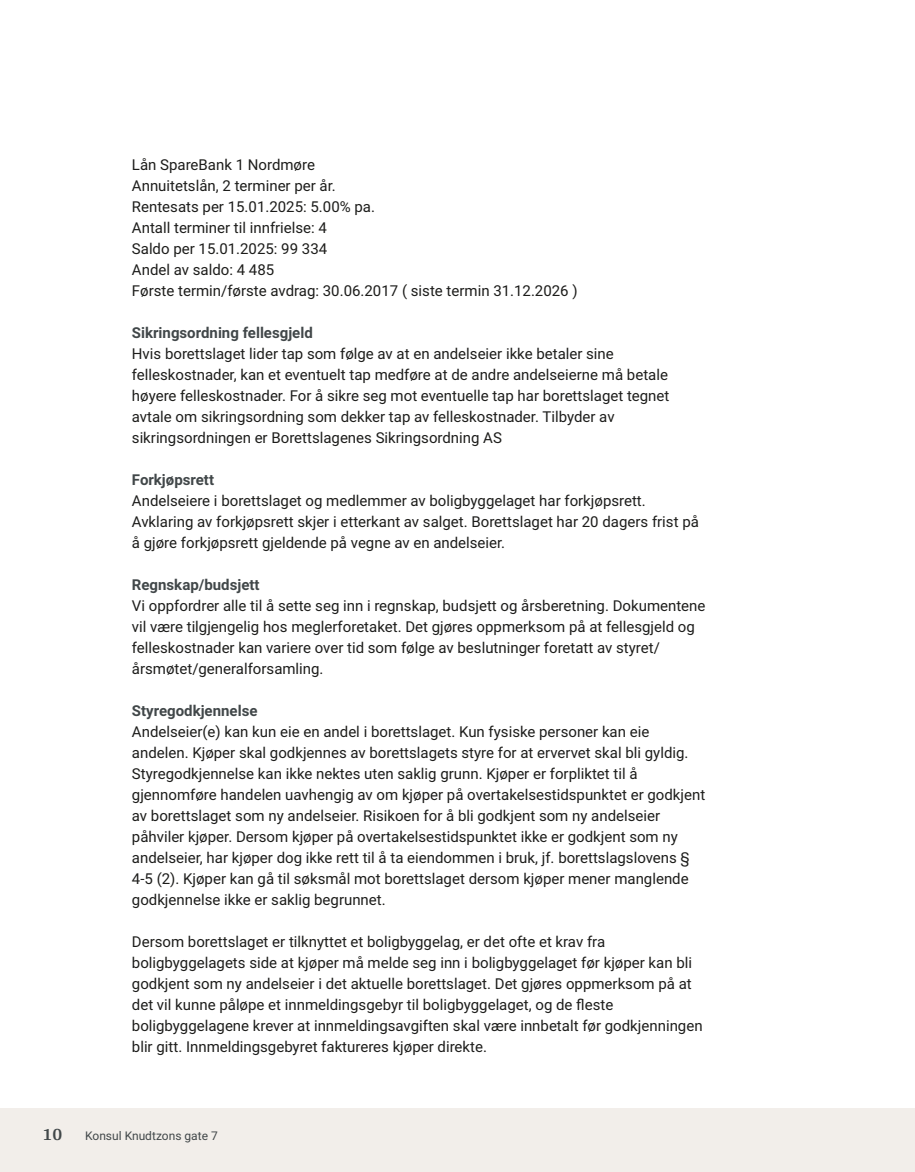
<style>
.page{position:relative;width:915px;height:1172px;background:#fff}
.page>*{position:absolute;margin:0;border:0;box-sizing:border-box;transform-origin:0 0}
.t1{font:700 18px "Arya";color:#414749}
.t2{font:15px/21px "Roboto Vitec";color:#1d1d1b}
.t3{font:700 15px "Roboto Vitec";color:#414749}
.t4{font:12px "Roboto Vitec";color:#414749}
</style>
<div class="page">
<div style="left:0;top:1108px;width:914px;height:64px;background:#f2eeea"></div>
<p class="t2" style="left:132px;top:153px;width:447px">Lån SpareBank 1 Nordmøre<br>Annuitetslån, 2 terminer per år.<br>Rentesats per 15.01.2025: 5.00% pa.<br>Antall terminer til innfrielse: 4<br>Saldo per 15.01.2025: 99 334<br>Andel av saldo: 4 485<br>Første termin/ første avdrag: 30.06.2017 ( siste termin 31.12.2026 )</p>
<p class="t3" style="left:132px;top:322px;width:182px">Sikringsordning fellesgjeld</p>
<p class="t2" style="left:132px;top:342px;width:539px">Hvis borettslaget lider tap som følge av at en andelseier ikke betaler sine felleskostnader, kan et eventuelt tap medføre at de andre andelseierne må betale høyere felleskostnader. For å sikre seg mot eventuelle tap har borettslaget tegnet avtale om sikringsordning som dekker tap av felleskostnader. Tilbyder av sikringsordningen er Borettslagenes Sikringsordning AS</p>
<p class="t3" style="left:132px;top:469px;width:84px">Forkjøpsrett</p>
<p class="t2" style="left:132px;top:489px;width:568px">Andelseiere i borettslaget og medlemmer av boligbyggelaget har forkjøpsrett.<br>Avklaring av forkjøpsrett skjer i etterkant av salget. Borettslaget har 20 dagers frist på å gjøre forkjøpsrett gjeldende på vegne av en andelseier.</p>
<p class="t3" style="left:132px;top:574px;width:129px">Regnskap/ budsjett</p>
<p class="t2" style="left:132px;top:594px;width:575px">Vi oppfordrer alle til å sette seg inn i regnskap, budsjett og årsberetning. Dokumentene vil være tilgjengelig hos meglerforetaket. Det gjøres oppmerksom på at fellesgjeld og felleskostnader kan variere over tid som følge av beslutninger foretatt av styret/ årsmøtet/ generalforsamling.</p>
<p class="t3" style="left:132px;top:700px;width:127px">Styregodkjennelse</p>
<p class="t2" style="left:132px;top:720px;width:574px">Andelseier(e) kan kun eie en andel i borettslaget. Kun fysiske personer kan eie andelen. Kjøper skal godkjennes av borettslagets styre for at ervervet skal bli gyldig.<br>Styregodkjennelse kan ikke nektes uten saklig grunn. Kjøper er forpliktet til å gjennomføre handelen uavhengig av om kjøper på overtakelsestidspunktet er godkjent av borettslaget som ny andelseier. Risikoen for å bli godkjent som ny andelseier påhviler kjøper. Dersom kjøper på overtakelsestidspunktet ikke er godkjent som ny andelseier, har kjøper dog ikke rett til å ta eiendommen i bruk, jf. borettslagslovens § 4‑5 (2). Kjøper kan gå til søksmål mot borettslaget dersom kjøper mener manglende godkjennelse ikke er saklig begrunnet.</p>
<p class="t2" style="left:132px;top:930px;width:572px">Dersom borettslaget er tilknyttet et boligbyggelag, er det ofte et krav fra boligbyggelagets side at kjøper må melde seg inn i boligbyggelaget før kjøper kan bli godkjent som ny andelseier i det aktuelle borettslaget. Det gjøres oppmerksom på at det vil kunne påløpe et innmeldingsgebyr til boligbyggelaget, og de fleste boligbyggelagene krever at innmeldingsavgiften skal være innbetalt før godkjenningen blir gitt. Innmeldingsgebyret faktureres kjøper direkte.</p>
<p class="t1" style="left:43px;top:1123px;width:21px">10</p>
<p class="t4" style="left:85px;top:1127px;width:134px">Konsul Knudtzons gate 7</p>
</div>
